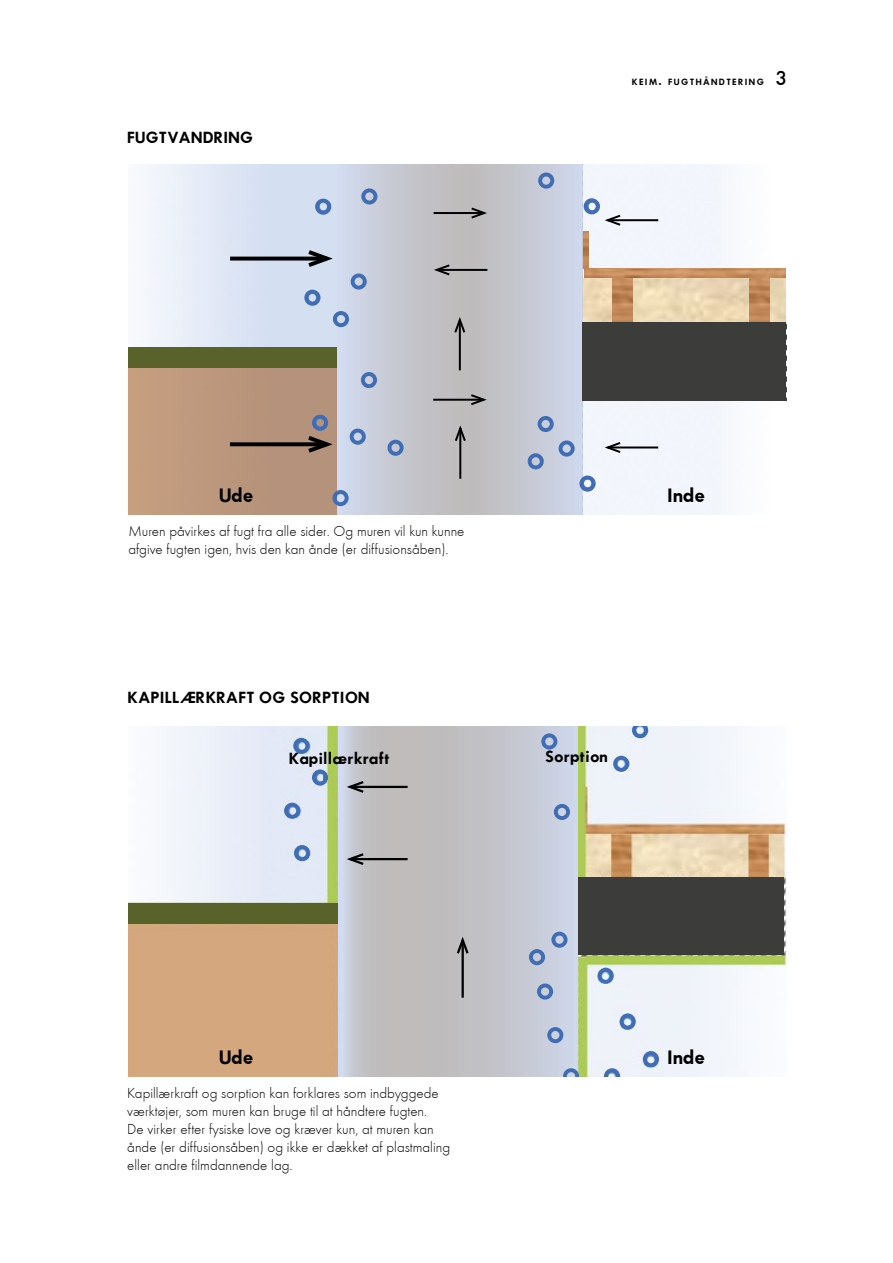
<style>
.page{position:relative;width:893px;height:1263px;background:#fff}
.page>*{position:absolute;margin:0;border:0;box-sizing:border-box;transform-origin:0 0}
.t1{font:62.85px/96.4px "Calibri";color:#4f81bd}
.t2{font:18px "Futura ICG Demi";color:#000}
.t3{font:15px/18px "Futura T Light";color:#000}
.t4{font:15px "Futura ICG Demi";letter-spacing:.02em;color:#000}
.t5{font:15px "Futura ICG Demi";color:#000}
.t6{font:8.4px "Futura ICG Demi";letter-spacing:.17em;color:#000}
.s1{font-size:12px}
.s2{font-family:"Futura T Medium";font-size:21px}
</style>
<div class="page">
<img style="left:128px;top:726px;width:658px;height:350px">
<div style="left:128px;top:903px;width:211px;height:20px;background:#58622a"></div>
<div style="left:576px;top:877px;width:208px;height:78px;background:#3c3c3b"></div>
<svg style="left:339px;top:726px;width:239px;height:350px;background:#c3c4ca"></svg>
<svg style="left:632px;top:726px;width:16px;height:12px"></svg>
<svg style="left:613px;top:756px;width:16px;height:16px"></svg>
<svg style="left:541px;top:733px;width:16px;height:16px"></svg>
<svg style="left:554px;top:804px;width:16px;height:16px"></svg>
<svg style="left:293px;top:738px;width:16px;height:16px"></svg>
<svg style="left:312px;top:769px;width:16px;height:17px"></svg>
<svg style="left:284px;top:803px;width:16px;height:16px"></svg>
<svg style="left:294px;top:845px;width:16px;height:16px"></svg>
<svg style="left:598px;top:968px;width:16px;height:16px"></svg>
<svg style="left:551px;top:932px;width:16px;height:16px"></svg>
<svg style="left:529px;top:949px;width:16px;height:16px"></svg>
<svg style="left:537px;top:983px;width:16px;height:16px"></svg>
<svg style="left:547px;top:1027px;width:16px;height:16px"></svg>
<svg style="left:620px;top:1013px;width:16px;height:16px"></svg>
<svg style="left:563px;top:1068px;width:16px;height:8px"></svg>
<svg style="left:604px;top:1068px;width:16px;height:8px"></svg>
<svg style="left:643px;top:1051px;width:16px;height:16px"></svg>
<img style="left:584px;top:164px;width:202px;height:350px">
<div style="left:128px;top:368px;width:212px;height:146px;background:#ba967c"></div>
<img style="left:128px;top:379px;width:210px;height:135px">
<svg style="left:585px;top:269px;width:200px;height:9px;background:#c78e5f"></svg>
<div style="left:582px;top:278px;width:203px;height:44px;background:#ebd7b3"></div>
<img style="left:595px;top:288px;width:175px;height:24px">
<svg style="left:612px;top:279px;width:21px;height:43px"></svg>
<img style="left:613px;top:289px;width:38px;height:23px">
<svg style="left:749px;top:279px;width:20px;height:43px"></svg>
<img style="left:750px;top:289px;width:36px;height:24px">
<svg style="left:582px;top:231px;width:6px;height:38px"></svg>
<img style="left:584px;top:242px;width:37px;height:17px">
<img style="left:582px;top:181px;width:36px;height:40px">
<img style="left:582px;top:423px;width:12px;height:35px">
<img style="left:582px;top:458px;width:31px;height:40px">
<img style="left:311px;top:312px;width:27px;height:21px">
<div style="left:294px;top:181px;width:44px;height:40px;background:#d4dff2"></div>
<div style="left:283px;top:273px;width:55px;height:39px;background:#d4dff2"></div>
<img style="left:311px;top:473px;width:27px;height:39px">
<img style="left:291px;top:397px;width:47px;height:39px">
<img style="left:328px;top:411px;width:10px;height:22px">
<div style="left:128px;top:347px;width:211px;height:21px;background:#58622a"></div>
<div style="left:582px;top:322px;width:204px;height:79px;background:#3c3c3b"></div>
<svg style="left:338px;top:164px;width:244px;height:350px;background:#c6c8d1"></svg>
<div style="left:584px;top:198px;width:16px;height:16px;border:4px solid #416db4;border-radius:50%"></div>
<div style="left:538px;top:173px;width:16px;height:16px;border:4px solid #416db4;border-radius:50%"></div>
<div style="left:315px;top:199px;width:16px;height:16px;border:4px solid #416db4;border-radius:50%"></div>
<div style="left:351px;top:273px;width:16px;height:17px;border:4px solid #416db4;border-radius:50%"></div>
<div style="left:361px;top:188px;width:16px;height:17px;border:4px solid #416db4;border-radius:50%"></div>
<div style="left:304px;top:290px;width:16px;height:16px;border:4px solid #416db4;border-radius:50%"></div>
<div style="left:333px;top:311px;width:16px;height:16px;border:4px solid #416db4;border-radius:50%"></div>
<div style="left:528px;top:453px;width:16px;height:16px;border:4px solid #416db4;border-radius:50%"></div>
<div style="left:579px;top:476px;width:17px;height:16px;border:4px solid #416db4;border-radius:50%"></div>
<div style="left:559px;top:440px;width:16px;height:17px;border:4px solid #416db4;border-radius:50%"></div>
<div style="left:538px;top:416px;width:16px;height:16px;border:4px solid #416db4;border-radius:50%"></div>
<div style="left:332px;top:490px;width:17px;height:16px;border:4px solid #416db4;border-radius:50%"></div>
<div style="left:387px;top:440px;width:17px;height:16px;border:4px solid #416db4;border-radius:50%"></div>
<div style="left:350px;top:429px;width:16px;height:16px;border:4px solid #416db4;border-radius:50%"></div>
<div style="left:312px;top:415px;width:16px;height:16px;border:4px solid #416db4;border-radius:50%"></div>
<div style="left:361px;top:372px;width:16px;height:16px;border:4px solid #416db4;border-radius:50%"></div>
<svg style="left:230px;top:257px;width:74px;height:4px"></svg>
<svg style="left:304px;top:247px;width:34px;height:23px"></svg>
<hr style="left:608px;top:219px;width:50px;height:2px;background:#000">
<svg style="left:602px;top:213px;width:21px;height:14px"></svg>
<hr style="left:608px;top:446px;width:50px;height:2px;background:#000">
<svg style="left:602px;top:440px;width:21px;height:15px"></svg>
<hr style="left:437px;top:269px;width:50px;height:2px;background:#000">
<svg style="left:431px;top:263px;width:21px;height:14px"></svg>
<hr style="left:434px;top:212px;width:50px;height:2px;background:#000">
<svg style="left:469px;top:206px;width:21px;height:14px"></svg>
<hr style="left:433px;top:399px;width:51px;height:2px;background:#000">
<svg style="left:469px;top:393px;width:21px;height:14px"></svg>
<hr style="left:459px;top:320px;width:2px;height:50px;background:#000">
<svg style="left:453px;top:314px;width:14px;height:21px"></svg>
<hr style="left:459px;top:428px;width:2px;height:51px;background:#000">
<svg style="left:453px;top:422px;width:14px;height:21px"></svg>
<svg style="left:230px;top:442px;width:74px;height:4px"></svg>
<svg style="left:304px;top:433px;width:34px;height:23px"></svg>
<hr style="left:462px;top:940px;width:2px;height:58px;background:#000">
<svg style="left:455px;top:933px;width:15px;height:23px"></svg>
<hr style="left:350px;top:786px;width:58px;height:2px;background:#000">
<svg style="left:343px;top:779px;width:23px;height:16px"></svg>
<hr style="left:350px;top:858px;width:58px;height:2px;background:#000">
<svg style="left:343px;top:851px;width:23px;height:16px"></svg>
<p class="t4" style="left:127px;top:128px;width:127px">FUGTVANDRING</p>
<h1 class="t1" style="left:302px;top:167px;width:81px">" " "</h1>
<h1 class="t1" style="left:310px;top:395px;width:61px">" "</h1>
<p class="t6" style="left:632px;top:77px;width:157px">KEIM<span class="s1">.</span> FUGTHÅNDTERING <span class="s2">3</span></p>
<h1 class="t1" style="left:582px;top:172px;width:23px">"</h1>
<h1 class="t1" style="left:577px;top:449px;width:23px">"</h1>
<p class="t2" style="left:219px;top:483px;width:36px">Ude</p>
<p class="t2" style="left:667px;top:483px;width:39px">Inde</p>
<p class="t3" style="left:128px;top:522px;width:338px">Muren påvirkes af fugt fra alle sider. Og muren vil kun kunne afgive fugten igen, hvis den kan ånde (er diffusionsåben).</p>
<h1 class="t1" style="left:295px;top:505px;width:23px">"</h1>
<h1 class="t1" style="left:369px;top:505px;width:23px">"</h1>
<h1 class="t1" style="left:313px;top:653px;width:23px">"</h1>
<p class="t4" style="left:128px;top:688px;width:244px">KAPILLÆRKRAFT OG SORPTION</p>
<p class="t5" style="left:289px;top:748px;width:102px">Kapillærkraft</p>
<p class="t5" style="left:545px;top:746px;width:64px">Sorption</p>
<p class="t2" style="left:219px;top:1045px;width:36px">Ude</p>
<p class="t2" style="left:667px;top:1045px;width:39px">Inde</p>
<p class="t3" style="left:127px;top:1084px;width:324px">Kapillærkraft og sorption kan forklares som indbyggede værktøjer, som muren kan bruge til at håndtere fugten.<br>De virker efter fysiske love og kræver kun, at muren kan ånde (er diffusionsåben) og ikke er dækket af plastmaling eller andre filmdannende lag.</p>
</div>
